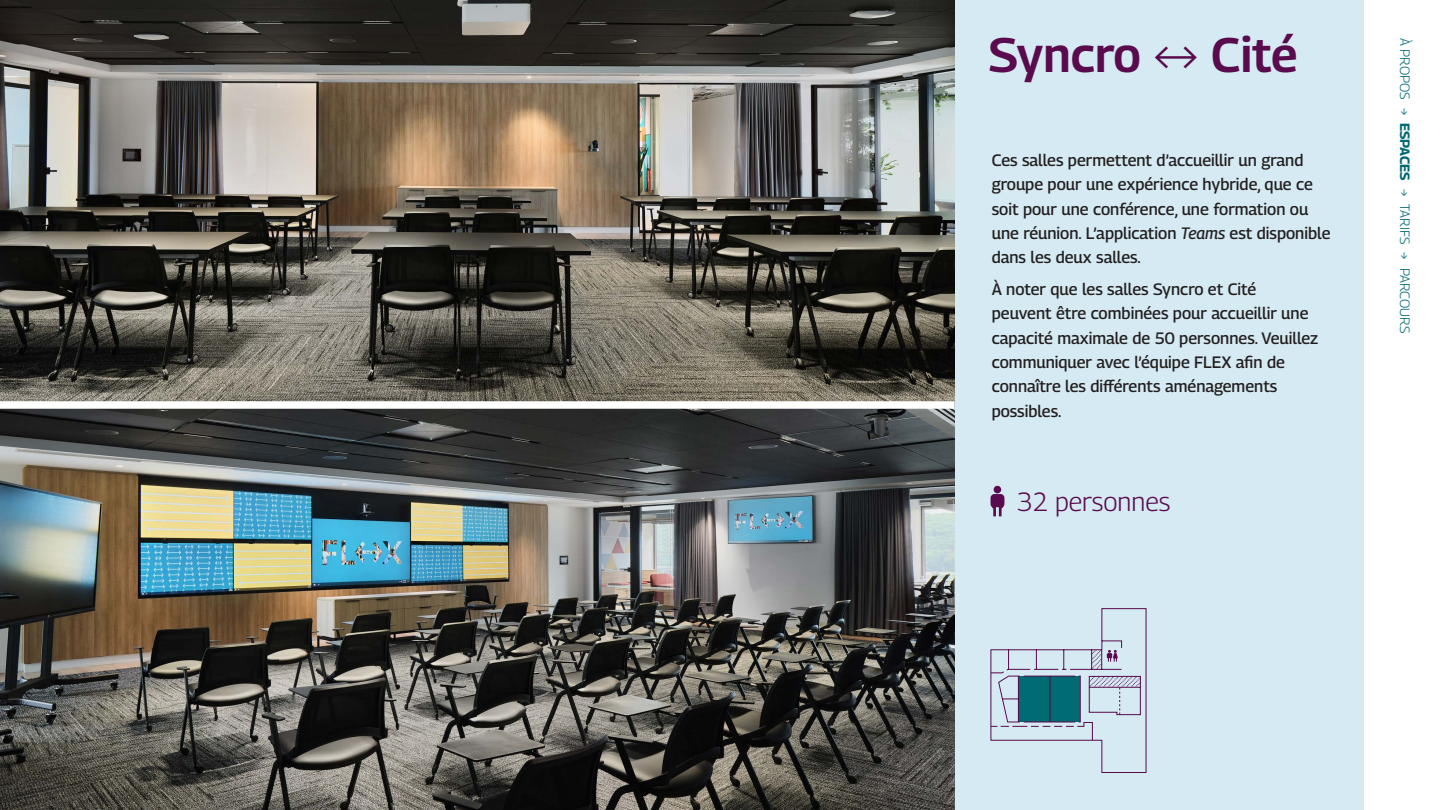
<style>
.page{position:relative;width:1441px;height:810px;background:#fff}
.page>*{position:absolute;margin:0;border:0;box-sizing:border-box;transform-origin:0 0}
.Titre{font:600 48.38px "Georama";color:#5a0b4d}
.t1{font:300 26.25px "Georama";color:#5a0b4d}
.Texte_courant{font:500 16.5px/24.3px "Georama";color:#231f20}
.t2{font:300 13.5px "Georama";color:#016a72}
.s1{font-weight:300}
.s2{font-style:italic}
.s3{font-weight:700}
</style>
<div class="page">
<div style="left:954px;top:0;width:410px;height:810px;background:#d5eaf2"></div>
<img style="left:0;top:0;width:954px;height:810px">
<div style="left:993px;top:486px;width:8px;height:7px;background:#5a0b4d;border-radius:50%"></div>
<svg style="left:990px;top:494px;width:14px;height:22px"></svg>
<svg style="left:990px;top:608px;width:156px;height:165px"></svg>
<div style="left:0;top:401px;width:954px;height:8px;background:#fff"></div>
<p class="Titre" style="left:988px;top:20px;width:310px">Syncro <span class="s1">⟷</span> Cité</p>
<p class="Texte_courant" style="left:991px;top:148px;width:340px">Ces salles permettent d’accueillir un grand groupe pour une expérience hybride, que ce soit pour une conférence, une formation ou une réunion. L’application <span class="s2">Teams</span> est disponible dans les deux salles.</p>
<p class="Texte_courant" style="left:991px;top:277px;width:328px">À noter que les salles Syncro et Cité peuvent être combinées pour accueillir une capacité maximale de 50 personnes. Veuillez communiquer avec l’équipe FLEX afin de connaître les différents aménagements possibles.</p>
<p class="t1" style="left:1017px;top:483px;width:155px">32 personnes</p>
<p class="t2" style="left:1414px;top:38px;width:297px;rotate:90deg">À PROPOS → <span class="s3">ESPACES</span> → TARIFS → PARCOURS</p>
</div>
